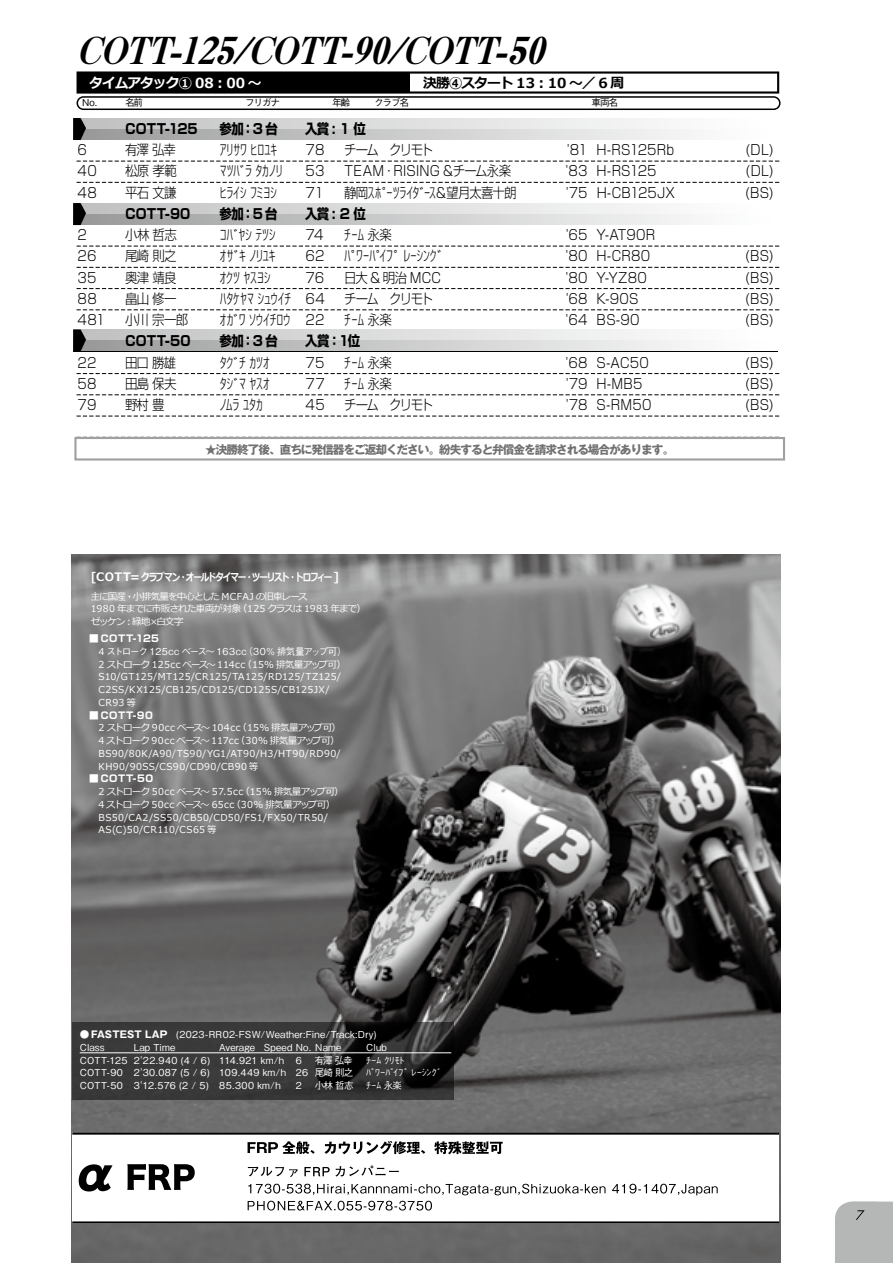
<style>
.page{position:relative;width:893px;height:1263px;background:#fff}
.page>*{position:absolute;margin:0;border:0;box-sizing:border-box;transform-origin:0 0}
.t1{font:italic 37.2px "Midashi Min Pro MA31";color:#000}
.t2{font:300 13.8px "Shin Go Pro";letter-spacing:.015em;color:#000;scale:.9 1}
.t3{font:700 13.8px "Shin Go Pro";letter-spacing:.01em;color:#000;scale:.9 1}
.t4{font:300 13.8px "Shin Go Pro";letter-spacing:.035em;color:#000;scale:.9 1}
.t5{font:300 13.8px "Shin Go Pro";letter-spacing:.045em;color:#000;scale:.9 1}
.t6{font:300 13.8px "Shin Go Pro";letter-spacing:-.045em;color:#000;scale:.9 1}
.t7{font:700 13.8px "Meiryo";letter-spacing:-.075em;color:#000}
.t8{font:700 13.8px "Meiryo";letter-spacing:-.075em;color:#fff}
.t9{font:300 13.8px "Shin Go Pro";letter-spacing:.05em;color:#000;scale:.9 1}
.t10{font:300 13.8px "Shin Go Pro";letter-spacing:.04em;color:#000;scale:.9 1}
.t11{font:700 11.7px "Gothic MB101 Pro";letter-spacing:-.09em;color:#727171}
.t12{font:700 10.65px "Meiryo";letter-spacing:-.13em;color:#fff;scale:.8 1}
.t13{font:9.6px/12.8px "Meiryo";letter-spacing:.035em;color:#fff}
.t14{font:500 9.6px/12.8px "Gothic BBB Pro";letter-spacing:.02em;color:#fff}
.t15{font:9.6px/12.8px "Meiryo";letter-spacing:.015em;color:#fff}
.t16{font:9.6px/12.8px "Meiryo";letter-spacing:-.08em;color:#fff}
.t17{font:500 9.6px "Gothic BBB Pro";letter-spacing:.04em;color:#fff}
.t18{font:500 9.6px "Gothic BBB Pro";letter-spacing:-.05em;color:#fff}
.t19{font:700 9.6px "Shin Go Pro";letter-spacing:.05em;color:#fff}
.t20{font:500 9.6px "Gothic BBB Pro";letter-spacing:-.11em;color:#000}
.s1{font-size:11.7px}
.s2{font-family:"Gothic MB101 Pro";font-weight:700}
</style>
<div class="page">
<svg style="left:77px;top:161px;width:702px;height:1px"></svg>
<svg style="left:77px;top:182px;width:702px;height:1px"></svg>
<svg style="left:77px;top:246px;width:702px;height:1px"></svg>
<svg style="left:77px;top:267px;width:702px;height:1px"></svg>
<svg style="left:77px;top:288px;width:702px;height:1px"></svg>
<svg style="left:77px;top:310px;width:702px;height:1px"></svg>
<svg style="left:77px;top:373px;width:702px;height:1px"></svg>
<svg style="left:77px;top:395px;width:702px;height:1px"></svg>
<svg style="left:77px;top:416px;width:702px;height:1px"></svg>
<img style="left:72px;top:554px;width:708px;height:709px">
<svg style="left:73px;top:118px;width:616px;height:22px;background:#cfcfd0"></svg>
<svg style="left:73px;top:203px;width:616px;height:23px"></svg>
<svg style="left:73px;top:329px;width:705px;height:23px"></svg>
<div style="left:835px;top:1201px;width:58px;height:62px;background:#b5b6b6"></div>
<div style="left:77px;top:72px;width:332px;height:20px;background:#000"></div>
<div style="left:77px;top:96px;width:703px;height:14px;border:2px solid #000;border-radius:6px"></div>
<div style="left:77px;top:71px;width:702px;height:23px;border:2px solid #000"></div>
<div style="left:74px;top:437px;width:711px;height:23px;background:#fff;border:2px solid #9fa0a0"></div>
<svg style="left:72px;top:1023px;width:381px;height:77px;background:#333232"></svg>
<hr style="left:80px;top:1052px;width:371px;height:1px;background:#fff">
<div style="left:72px;top:1132px;width:707px;height:90px;background:#fff"></div>
<svg style="left:247px;top:1201px;width:185px;height:9px"></svg>
<svg style="left:247px;top:1141px;width:256px;height:13px"></svg>
<svg style="left:78px;top:1164px;width:640px;height:31px"></svg>
<hr style="left:72px;top:1221px;width:707px;height:1px;background:#000">
<hr style="left:72px;top:1132px;width:707px;height:2px;background:#000">
<h1 class="t1" style="left:77px;top:21px;width:482px">COTT-125/COTT-90/COTT-50</h1>
<p class="t8" style="left:89px;top:75px;width:174px">タイムアタック① 08：00 〜</p>
<p class="t7" style="left:423px;top:75px;width:202px">決勝④スタート 13：10 〜／ 6 周</p>
<p class="t3" style="left:126px;top:118px;width:82px">COTT-125</p>
<p class="t3" style="left:220px;top:118px;width:66px">参加：3 台</p>
<p class="t3" style="left:305px;top:118px;width:69px">入賞:1位</p>
<p class="t20" style="left:82px;top:95px;width:17px">No.</p>
<p class="t20" style="left:125px;top:95px;width:20px">名前</p>
<p class="t20" style="left:245px;top:95px;width:37px">フリガナ</p>
<p class="t20" style="left:332px;top:95px;width:20px">年齢</p>
<p class="t20" style="left:374px;top:95px;width:37px">クラブ名</p>
<p class="t20" style="left:592px;top:95px;width:28px">車両名</p>
<p class="t2" style="left:78px;top:139px;width:12px">6</p>
<p class="t2" style="left:125px;top:139px;width:58px">有澤 弘幸</p>
<p class="t5" style="left:220px;top:139px;width:65px">ｱﾘｻﾜ ﾋﾛﾕｷ</p>
<p class="t2" style="left:306px;top:139px;width:23px">78</p>
<p class="t2" style="left:344px;top:139px;width:101px">チーム　クリモト</p>
<p class="t2" style="left:567px;top:139px;width:120px">'81 H-RS125Rb</p>
<p class="t2" style="left:746px;top:139px;width:33px">(DL)</p>
<p class="t2" style="left:78px;top:160px;width:23px">40</p>
<p class="t2" style="left:125px;top:160px;width:59px">松原 孝範</p>
<p class="t4" style="left:220px;top:160px;width:71px">ﾏﾂﾊﾞﾗ ﾀｶﾉﾘ</p>
<p class="t2" style="left:306px;top:160px;width:23px">53</p>
<p class="t2" style="left:345px;top:160px;width:187px">TEAM・RISING＆チーム永楽</p>
<p class="t2" style="left:566px;top:160px;width:102px">'83 H-RS125</p>
<p class="t2" style="left:746px;top:160px;width:33px">(DL)</p>
<p class="t2" style="left:78px;top:181px;width:23px">48</p>
<p class="t2" style="left:125px;top:181px;width:59px">平石 文謙</p>
<p class="t4" style="left:220px;top:181px;width:64px">ﾋﾗｲｼ ﾌﾐﾖｼ</p>
<p class="t2" style="left:306px;top:181px;width:22px">71</p>
<p class="t6" style="left:344px;top:181px;width:193px">静岡ｽﾎﾟｰﾂﾗｲﾀﾞｰｽ＆望月太喜十朗</p>
<p class="t2" style="left:566px;top:181px;width:122px">'75 H-CB125JX</p>
<p class="t2" style="left:745px;top:181px;width:33px">(BS)</p>
<p class="t3" style="left:126px;top:203px;width:73px">COTT-90</p>
<p class="t3" style="left:220px;top:203px;width:66px">参加：5 台</p>
<p class="t3" style="left:305px;top:203px;width:69px">入賞:2位</p>
<p class="t2" style="left:78px;top:224px;width:12px">2</p>
<p class="t2" style="left:125px;top:224px;width:59px">小林 哲志</p>
<p class="t10" style="left:220px;top:224px;width:63px">ｺﾊﾞﾔｼ ﾃﾂｼ</p>
<p class="t2" style="left:306px;top:224px;width:21px">74</p>
<p class="t2" style="left:345px;top:224px;width:54px">ﾁｰﾑ 永楽</p>
<p class="t2" style="left:566px;top:224px;width:101px">'65 Y-AT90R</p>
<p class="t2" style="left:78px;top:245px;width:23px">26</p>
<p class="t2" style="left:125px;top:245px;width:59px">尾崎 則之</p>
<p class="t2" style="left:220px;top:245px;width:63px">ｵｻﾞｷ ﾉﾘﾕｷ</p>
<p class="t2" style="left:306px;top:245px;width:23px">62</p>
<p class="t4" style="left:345px;top:245px;width:111px">ﾊﾟﾜｰﾊﾟｲﾌﾟ ﾚｰｼﾝｸﾞ</p>
<p class="t2" style="left:566px;top:245px;width:95px">'80 H-CR80</p>
<p class="t2" style="left:745px;top:245px;width:33px">(BS)</p>
<p class="t2" style="left:78px;top:266px;width:23px">35</p>
<p class="t2" style="left:125px;top:266px;width:59px">奥津 靖良</p>
<p class="t2" style="left:220px;top:266px;width:57px">ｵｸﾂ ﾔｽﾖｼ</p>
<p class="t2" style="left:306px;top:266px;width:22px">76</p>
<p class="t2" style="left:344px;top:266px;width:109px">日大 &amp; 明治 MCC</p>
<p class="t2" style="left:566px;top:266px;width:91px">'80 Y-YZ80</p>
<p class="t2" style="left:745px;top:266px;width:33px">(BS)</p>
<p class="t2" style="left:78px;top:287px;width:23px">88</p>
<p class="t2" style="left:125px;top:287px;width:59px">畠山 修一</p>
<p class="t5" style="left:220px;top:287px;width:118px">ﾊﾀｹﾔﾏ ｼｭｳｲﾁ 64</p>
<p class="t2" style="left:344px;top:287px;width:101px">チーム　クリモト</p>
<p class="t2" style="left:566px;top:287px;width:82px">'68 K-90S</p>
<p class="t2" style="left:745px;top:287px;width:33px">(BS)</p>
<p class="t2" style="left:78px;top:309px;width:32px">481</p>
<p class="t2" style="left:125px;top:309px;width:72px">小川 宗一郎</p>
<p class="t9" style="left:220px;top:309px;width:118px">ｵｶﾞﾜ ｿｳｲﾁﾛｳ 22</p>
<p class="t2" style="left:345px;top:309px;width:54px">ﾁｰﾑ 永楽</p>
<p class="t2" style="left:566px;top:309px;width:83px">'64 BS-90</p>
<p class="t2" style="left:745px;top:309px;width:33px">(BS)</p>
<p class="t3" style="left:126px;top:330px;width:74px">COTT-50</p>
<p class="t3" style="left:220px;top:330px;width:66px">参加：3 台</p>
<p class="t3" style="left:305px;top:330px;width:63px">入賞：１位</p>
<p class="t2" style="left:78px;top:351px;width:23px">22</p>
<p class="t2" style="left:125px;top:351px;width:58px">田口 勝雄</p>
<p class="t2" style="left:220px;top:351px;width:56px">ﾀｸﾞﾁ ｶﾂｵ</p>
<p class="t2" style="left:306px;top:351px;width:23px">75</p>
<p class="t2" style="left:345px;top:351px;width:54px">ﾁｰﾑ 永楽</p>
<p class="t2" style="left:566px;top:351px;width:94px">'68 S-AC50</p>
<p class="t2" style="left:745px;top:351px;width:33px">(BS)</p>
<p class="t2" style="left:78px;top:372px;width:23px">58</p>
<p class="t2" style="left:125px;top:372px;width:59px">田島 保夫</p>
<p class="t2" style="left:220px;top:372px;width:57px">ﾀｼﾞﾏ ﾔｽｵ</p>
<p class="t2" style="left:306px;top:372px;width:23px">77</p>
<p class="t2" style="left:345px;top:372px;width:54px">ﾁｰﾑ 永楽</p>
<p class="t2" style="left:566px;top:372px;width:87px">'79 H-MB5</p>
<p class="t2" style="left:745px;top:372px;width:33px">(BS)</p>
<p class="t2" style="left:78px;top:394px;width:22px">79</p>
<p class="t2" style="left:125px;top:394px;width:45px">野村 豊</p>
<p class="t2" style="left:220px;top:394px;width:49px">ﾉﾑﾗ ﾕﾀｶ</p>
<p class="t2" style="left:306px;top:394px;width:23px">45</p>
<p class="t2" style="left:344px;top:394px;width:101px">チーム　クリモト</p>
<p class="t2" style="left:566px;top:394px;width:96px">'78 S-RM50</p>
<p class="t2" style="left:745px;top:394px;width:33px">(BS)</p>
<p class="t11" style="left:205px;top:439px;width:471px">★決勝終了後、直ちに発信器をご返却ください。紛失すると弁償金を請求される場合があります。</p>
<p class="t12" style="left:91px;top:571px;width:312px"><span class="s1">[C OTT=</span> クラブマン・オールドタイマー・ツーリスト・トロフィー <span class="s1">]</span></p>
<p class="t16" style="left:91px;top:590px;width:277px">主に国産・小排気量を中心とした MCFA J の旧車レース<br>1980 年までに市販された車両が対象（125 クラスは 1983 年まで）ゼッケン：緑地×白文字</p>
<p class="t19" style="left:89px;top:631px;width:71px">■ COTT-125</p>
<p class="t18" style="left:89px;top:643px;width:259px">　4 ストローク 125cc ベース〜 163cc（30% 排気量アップ可）</p>
<p class="t15" style="left:89px;top:658px;width:258px">　2 ストローク 125cc ベース〜114cc（15% 排気量アップ可）　S10/GT125/MT125/CR125/TA125/RD125/TZ125/　C2SS/KX125/CB125/CD125/CD125S/CB125JX/　CR93 等</p>
<p class="t19" style="left:89px;top:707px;width:65px">■ COTT-90</p>
<p class="t13" style="left:89px;top:722px;width:253px">　2 ストローク 90cc ベース〜104cc（15% 排気量アップ可）　4 ストローク 90cc ベース〜117cc（30% 排気量アップ可）　BS90/80K/A90/TS90/YG1/AT90/H3/HT90/RD90/　KH90/90SS/CS90/CD90/CB90 等</p>
<p class="t19" style="left:89px;top:771px;width:65px">■ COTT-50</p>
<p class="t13" style="left:89px;top:785px;width:256px">　2 ストローク 50cc ベース〜 57.5cc（15% 排気量アップ可）　4 ストローク 50cc ベース〜 65cc（30% 排気量アップ可）　BS50/CA2/SS50/CB50/CD50/FS1/FX50/TR50/　AS(C)50/CR110/CS65 等</p>
<p class="t14" style="left:80px;top:1027px;width:298px"><span class="s2">● FASTEST LAP</span>　(2023-RR02-FSW/Weather:Fine/Track:Dry)<br>Class</p>
<p class="t14" style="left:134px;top:1039px;width:43px">Lap Time</p>
<p class="t14" style="left:219px;top:1039px;width:124px">Average　Speed No. Name</p>
<p class="t14" style="left:366px;top:1039px;width:22px">Club</p>
<p class="t14" style="left:80px;top:1052px;width:224px">COTT-125 2'22.940 (4 / 6) 114.921 km/h 6</p>
<p class="t14" style="left:315px;top:1052px;width:40px">有澤弘幸</p>
<p class="t17" style="left:366px;top:1052px;width:40px">ﾁｰﾑｸﾘﾓﾄ</p>
<p class="t17" style="left:80px;top:1065px;width:275px">COTT-90 2'30.087 (5 / 6) 109.449 km/h 26 尾崎則之</p>
<p class="t14" style="left:366px;top:1065px;width:77px">ﾊﾟﾜｰﾊﾟｲﾌﾟﾚｰｼﾝｸﾞ</p>
<p class="t14" style="left:80px;top:1078px;width:202px">COTT-50 3'12.576 (2 / 5) 85.300 km/h</p>
<p class="t14" style="left:296px;top:1078px;width:8px">2</p>
<p class="t14" style="left:315px;top:1078px;width:41px">小林哲志</p>
<p class="t14" style="left:366px;top:1078px;width:37px">ﾁｰﾑ永楽</p>
</div>
